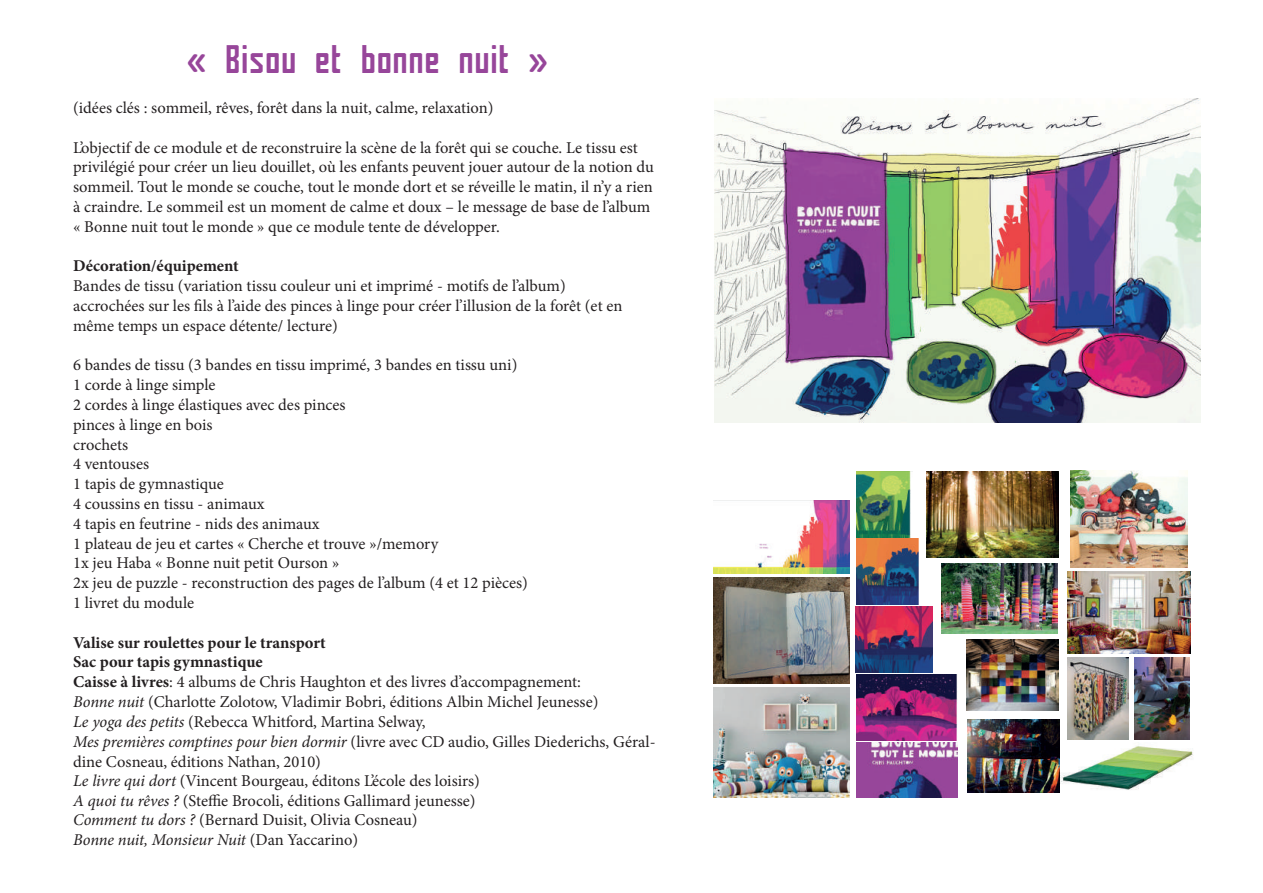
<style>
.page{position:relative;width:1263px;height:893px;background:#fff}
.page>*{position:absolute;margin:0;border:0;box-sizing:border-box;transform-origin:0 0}
.t1{font:36px "WB Goodnight";color:#97469a}
.t2{font:16.5px/19.8px "Minion Pro";color:#231f20}
.t3{font:700 16.5px "Minion Pro";color:#231f20}
.s1{font-weight:700}
.s2{font-style:italic}
</style>
<div class="page">
<img style="left:715px;top:98px;width:485px;height:324px">
<img style="left:1067px;top:657px;width:62px;height:83px">
<img style="left:926px;top:472px;width:132px;height:86px">
<img style="left:714px;top:501px;width:136px;height:72px">
<img style="left:857px;top:471px;width:55px;height:66px">
<img style="left:856px;top:539px;width:62px;height:65px">
<img style="left:856px;top:607px;width:76px;height:65px">
<img style="left:856px;top:675px;width:102px;height:65px">
<img style="left:714px;top:577px;width:136px;height:107px">
<img style="left:1070px;top:470px;width:117px;height:97px">
<img style="left:714px;top:688px;width:136px;height:110px">
<img style="left:1134px;top:657px;width:56px;height:83px">
<img style="left:1059px;top:742px;width:134px;height:51px">
<img style="left:942px;top:563px;width:115px;height:71px">
<img style="left:967px;top:639px;width:91px;height:71px">
<img style="left:968px;top:719px;width:91px;height:74px">
<img style="left:1067px;top:571px;width:123px;height:82px">
<img style="left:856px;top:742px;width:101px;height:55px">
<h1 class="t1" style="left:188px;top:27px;width:364px">« Bisou et bonne nuit »</h1>
<p class="t2" style="left:73px;top:98px;width:422px">(idées clés : sommeil, rêves, forêt dans la nuit, calme, relaxation)</p>
<p class="t2" style="left:73px;top:138px;width:582px">L’objectif de ce module et de reconstruire la scène de la forêt qui se couche. Le tissu est privilégié pour créer un lieu douillet, où les enfants peuvent jouer autour de la notion du sommeil. Tout le monde se couche, tout le monde dort et se réveille le matin, il n’y a rien à craindre. Le sommeil est un moment de calme et doux – le message de base de l’album « Bonne nuit tout le monde » que ce module tente de développer.</p>
<p class="t3" style="left:73px;top:255px;width:167px">Décoration/équipement</p>
<p class="t2" style="left:73px;top:276px;width:551px">Bandes de tissu (variation tissu couleur uni et imprimé - motifs de l’album) accrochées sur les fils à l’aide des pinces à linge pour créer l’illusion de la forêt (et en même temps un espace détente/ lecture)</p>
<p class="t2" style="left:73px;top:355px;width:456px">6 bandes de tissu (3 bandes en tissu imprimé, 3 bandes en tissu uni)<br>1 corde à linge simple<br>2 cordes à linge élastiques avec des pinces<br>pinces à linge en bois<br>crochets<br>4 ventouses<br>1 tapis de gymnastique<br>4 coussins en tissu - animaux<br>4 tapis en feutrine - nids des animaux<br>1 plateau de jeu et cartes « Cherche et trouve »/memory<br>1x jeu Haba « Bonne nuit petit Ourson »<br>2x jeu de puzzle - reconstruction des pages de l’album (4 et 12 pièces)<br>1 livret du module</p>
<p class="t2" style="left:73px;top:633px;width:584px"><span class="s1">Valise sur roulettes pour le transport<br>Sac pour tapis gymnastique<br>Caisse à livres</span>: 4 albums de Chris Haughton et des livres d’accompagnement:<br><span class="s2">Bonne nuit</span> (Charlotte Zolotow, Vladimir Bobri, éditions Albin Michel Jeunesse)<br><span class="s2">Le yoga des petits</span> (Rebecca Whitford, Martina Selway,<br><span class="s2">Mes premières comptines pour bien dormir</span> (livre avec CD audio, Gilles Diederichs, Géral&shy;dine Cosneau, éditions Nathan, 2010)<br><span class="s2">Le livre qui dort</span> (Vincent Bourgeau, éditons L’école des loisirs)<br><span class="s2">A quoi tu rêves ?</span> (Steffie Brocoli, éditions Gallimard jeunesse)<br><span class="s2">Comment tu dors ?</span> (Bernard Duisit, Olivia Cosneau)<br><span class="s2">Bonne nuit, Monsieur Nuit</span> (Dan Yaccarino)</p>
</div>
